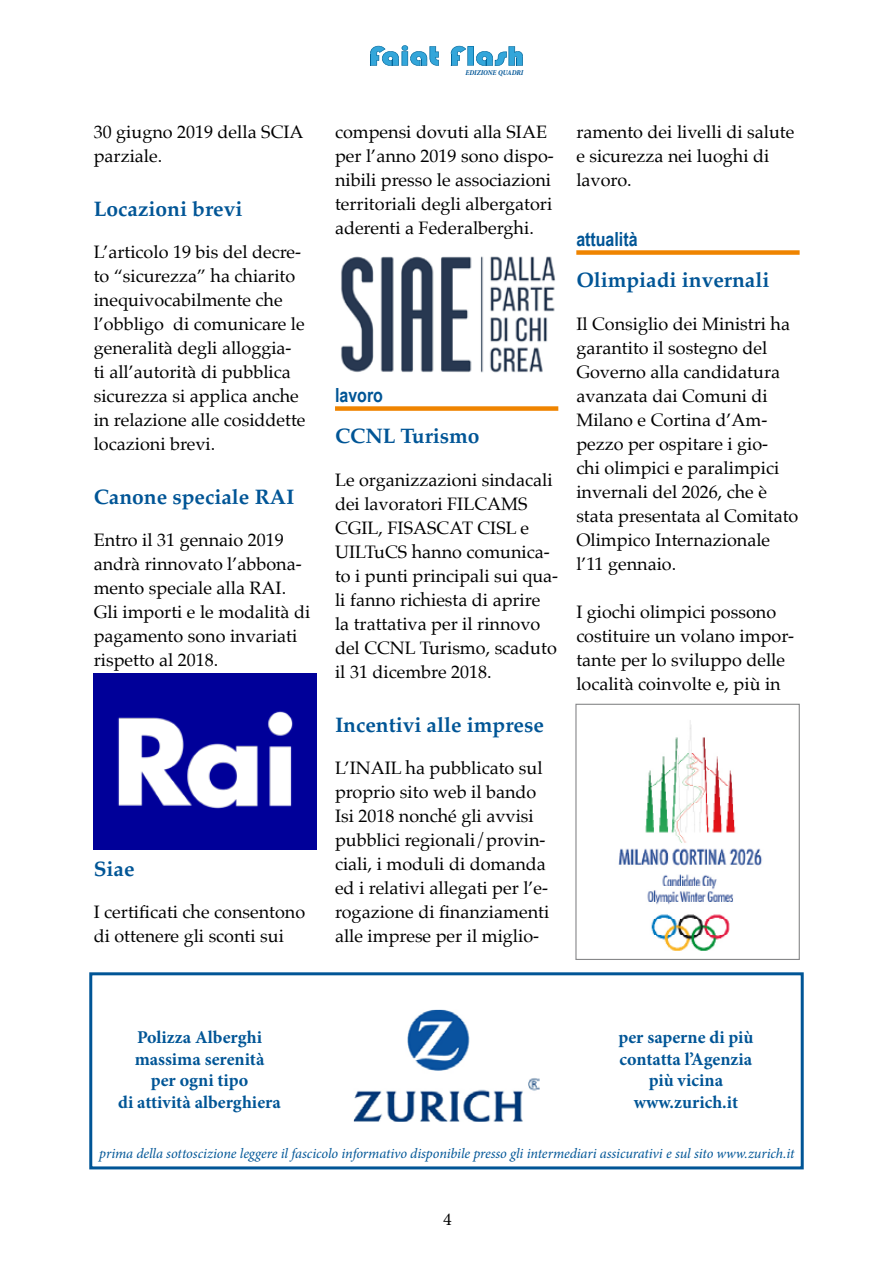
<style>
.page{position:relative;width:893px;height:1263px;background:#fff}
.page>*{position:absolute;margin:0;border:0;box-sizing:border-box;transform-origin:0 0}
.t1{font:700 21px "Palatino";color:#005596}
.t2{font:700 19.5px "Arial Narrow";color:#005596}
.t3{font:18px/24px "Palatino";color:#000}
.t4{font:700 18px/21.6px "Minion Pro";color:#005596;text-align:center}
.t5{font:18px "Minion Pro";color:#000}
.t6{font:italic 14.25px "Minion Pro";letter-spacing:-.005em;color:#005697}
.t7{font:italic 700 condensed 7.5px "Minion Pro";letter-spacing:-.005em;color:#005596}
</style>
<div class="page">
<svg style="left:370px;top:45px;width:69px;height:21px"></svg>
<svg style="left:451px;top:46px;width:72px;height:20px"></svg>
<div style="left:89px;top:972px;width:715px;height:197px;border:3px solid #005596"></div>
<img style="left:354px;top:1009px;width:186px;height:113px">
<div style="left:335px;top:406px;width:223px;height:5px;background:#ef8400"></div>
<div style="left:576px;top:250px;width:224px;height:5px;background:#ef8400"></div>
<img style="left:618px;top:720px;width:144px;height:231px">
<div style="left:575px;top:704px;width:225px;height:256px;border:1px solid #87888a"></div>
<img style="left:94px;top:674px;width:223px;height:175px">
<img style="left:341px;top:256px;width:215px;height:117px">
<p class="t3" style="left:94px;top:120px;width:211px">30 giugno 2019 della SCIA parziale.</p>
<p class="t1" style="left:94px;top:190px;width:150px">Locazioni brevi</p>
<p class="t3" style="left:94px;top:240px;width:213px">L’articolo 19 bis del decre&shy;to “sicurezza” ha chiarito inequivocabilmente che l’obbligo di comunicare le generalità degli alloggia&shy;ti all’autorità di pubblica sicurezza si applica anche in relazione alle cosiddette locazioni brevi.</p>
<p class="t1" style="left:94px;top:478px;width:202px">Canone speciale RAI</p>
<p class="t3" style="left:94px;top:528px;width:218px">Entro il 31 gennaio 2019 andrà rinnovato l’abbona&shy;mento speciale alla RAI.<br>Gli importi e le modalità di pagamento sono invariati rispetto al 2018.</p>
<p class="t1" style="left:94px;top:850px;width:42px">Siae</p>
<p class="t3" style="left:94px;top:900px;width:213px">I certificati che consentono di ottenere gli sconti sui</p>
<p class="t7" style="left:465px;top:68px;width:60px">EDIZIONE QUADRI</p>
<p class="t3" style="left:335px;top:120px;width:220px">compensi dovuti alla SIAE per l’anno 2019 sono dispo&shy;nibili presso le associazioni territoriali degli albergatori aderenti a Federalberghi.</p>
<p class="t2" style="left:335px;top:380px;width:49px">lavoro</p>
<p class="t1" style="left:335px;top:418px;width:146px">CCNL Turismo</p>
<p class="t3" style="left:335px;top:468px;width:225px">Le organizzazioni sindacali dei lavoratori FILCAMS<br>CGIL, FISASCAT CISL e<br>UILTuCS hanno comunica&shy;to i punti principali sui qua&shy;li fanno richiesta di aprire la trattativa per il rinnovo del CCNL Turismo, scaduto il 31 dicembre 2018.</p>
<p class="t1" style="left:335px;top:706px;width:210px">Incentivi alle imprese</p>
<p class="t3" style="left:335px;top:756px;width:216px">L’INAIL ha pubblicato sul proprio sito web il bando<br>Isi 2018 nonché gli avvisi pubblici regionali/provin&shy;ciali, i moduli di domanda ed i relativi allegati per l’e&shy;rogazione di finanziamenti alle imprese per il miglio-</p>
<p class="t3" style="left:576px;top:120px;width:220px">ramento dei livelli di salute e sicurezza nei luoghi di lavoro.</p>
<p class="t2" style="left:576px;top:224px;width:63px">attualità</p>
<p class="t1" style="left:576px;top:262px;width:195px">Olimpiadi invernali</p>
<p class="t3" style="left:576px;top:312px;width:224px">Il Consiglio dei Ministri ha garantito il sostegno del<br>Governo alla candidatura avanzata dai Comuni di<br>Milano e Cortina d’Am&shy;pezzo per ospitare i gio-<br>chi olimpici e paralimpici invernali del 2026, che è stata presentata al Comitato<br>Olimpico Internazionale l’11 gennaio.</p>
<p class="t3" style="left:576px;top:600px;width:219px">I giochi olimpici possono costituire un volano impor&shy;tante per lo sviluppo delle località coinvolte e, più in</p>
<p class="t4" style="left:118px;top:1026px;width:164px">Polizza Alberghi massima serenità<br>per ogni tipo<br>di attività alberghiera</p>
<p class="t4" style="left:618px;top:1026px;width:137px">per saperne di più contatta l’Agenzia più vicina www.zurich.it</p>
<p class="t6" style="left:99px;top:1144px;width:697px">prima della sottoscizione leggere il fascicolo informativo disponibile presso gli intermediari assicurativi e sul sito www.zurich.it</p>
<p class="t5" style="left:443px;top:1207px;width:10px">4</p>
</div>
